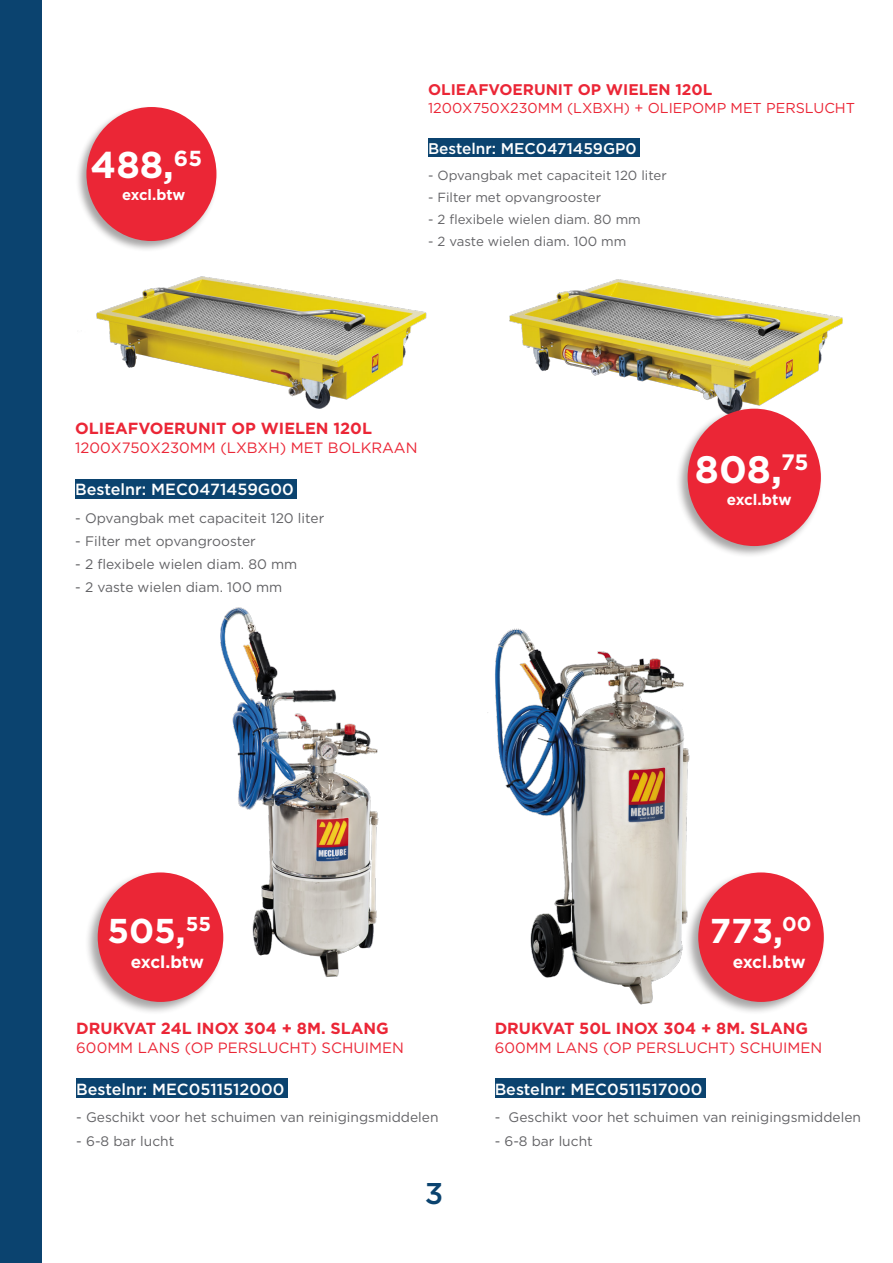
<style>
.page{position:relative;width:893px;height:1263px;background:#fff}
.page>*{position:absolute;margin:0;border:0;box-sizing:border-box;transform-origin:0 0}
.Prijs{font:700 38.25px "Gotham";color:#fff}
.Prijs-2{font:700 37.35px "Gotham";color:#fff}
.Prijs-3{font:700 34.5px "Gotham";color:#fff}
.t1{font:500 30px "Gotham";color:#0b436f}
.price{font:700 17.25px "Gotham";color:#fff}
.Omschrijving_1{font:700 16.05px "Gotham";color:#eb2636}
.Bestelnummer{font:500 16.05px "Gotham";color:#fff}
.Omschrijving_1-2{font:700 15.45px "Gotham";color:#eb2636}
.Bestelnummer-2{font:500 15.45px "Gotham";color:#fff}
.price-2{font:700 15.3px "Gotham";color:#fff}
.Omschrijving_1-3{font:15px "Gotham";color:#eb2636}
.price-3{font:700 14.85px "Gotham";color:#fff}
.Omschrijving_1-4{font:14.4px "Gotham";color:#eb2636}
.Omschrijving_2{font:13.8px "Gotham";color:#636366}
.Omschrijving_2-2{font:13.2px "Gotham";color:#636366}
</style>
<div class="page">
<div style="left:0;top:0;width:42px;height:1263px;background:#0b436f"></div>
<div style="left:428px;top:138px;width:212px;height:19px;background:#0b436f"></div>
<div style="left:75px;top:479px;width:222px;height:19px;background:#0b436f"></div>
<img style="left:96px;top:276px;width:331px;height:133px">
<img style="left:509px;top:279px;width:334px;height:128px">
<div style="left:75px;top:106px;width:143px;height:147px;background:#231f20;opacity:.4"></div>
<div style="left:86px;top:107px;width:130px;height:134px;background:#eb2636;border-radius:50%"></div>
<div style="left:675px;top:407px;width:148px;height:151px;background:#231f20;opacity:.4"></div>
<div style="left:688px;top:409px;width:133px;height:137px;background:#eb2636;border-radius:50%"></div>
<img style="left:487px;top:628px;width:203px;height:377px">
<div style="left:495px;top:1079px;width:211px;height:19px;background:#0b436f"></div>
<img style="left:220px;top:607px;width:159px;height:370px">
<div style="left:76px;top:1079px;width:212px;height:19px;background:#0b436f"></div>
<div style="left:85px;top:871px;width:140px;height:144px;background:#231f20;opacity:.4"></div>
<div style="left:98px;top:872px;width:125px;height:130px;background:#eb2636;border-radius:50%"></div>
<div style="left:685px;top:871px;width:141px;height:144px;background:#231f20;opacity:.4"></div>
<div style="left:698px;top:872px;width:126px;height:130px;background:#eb2636;border-radius:50%"></div>
<p class="Prijs-2" style="left:91px;top:140px;width:113px">488,<sup>65</sup></p>
<p class="price-3" style="left:122px;top:185px;width:65px">excl.btw</p>
<p class="Omschrijving_1-2" style="left:428px;top:79px;width:286px">OLIEAFVOERUNIT OP WIELEN 120L</p>
<p class="Omschrijving_1-4" style="left:428px;top:99px;width:429px">1200X750X230MM (LXBXH) + OLIEPOMP MET PERSLUCHT</p>
<p class="Bestelnummer-2" style="left:428px;top:138px;width:210px">Bestelnr: MEC0471459GP0</p>
<p class="Omschrijving_2-2" style="left:428px;top:167px;width:240px">- Opvangbak met capaciteit 120 liter</p>
<p class="Omschrijving_2-2" style="left:428px;top:189px;width:175px">- Filter met opvangrooster</p>
<p class="Omschrijving_2-2" style="left:428px;top:211px;width:214px">- 2 flexibele wielen diam. 80 mm</p>
<p class="Omschrijving_2-2" style="left:428px;top:233px;width:200px">- 2 vaste wielen diam. 100 mm</p>
<p class="Omschrijving_1" style="left:75px;top:418px;width:298px">OLIEAFVOERUNIT OP WIELEN 120L</p>
<p class="Omschrijving_1-3" style="left:75px;top:438px;width:344px">1200X750X230MM (LXBXH) MET BOLKRAAN</p>
<p class="Bestelnummer" style="left:75px;top:479px;width:220px">Bestelnr: MEC0471459G00</p>
<p class="Omschrijving_2" style="left:75px;top:509px;width:251px">- Opvangbak met capaciteit 120 liter</p>
<p class="Omschrijving_2" style="left:75px;top:532px;width:182px">- Filter met opvangrooster</p>
<p class="Omschrijving_2" style="left:75px;top:555px;width:224px">- 2 flexibele wielen diam. 80 mm</p>
<p class="Omschrijving_2" style="left:75px;top:578px;width:209px">- 2 vaste wielen diam. 100 mm</p>
<p class="Prijs" style="left:695px;top:444px;width:115px">808,<sup>75</sup></p>
<p class="price-2" style="left:727px;top:489px;width:66px">excl.btw</p>
<p class="Prijs-3" style="left:107px;top:908px;width:105px">505,<sup>55</sup></p>
<p class="price" style="left:131px;top:950px;width:75px">excl.btw</p>
<p class="Prijs-3" style="left:710px;top:908px;width:103px">773,<sup>00</sup></p>
<p class="price" style="left:733px;top:950px;width:75px">excl.btw</p>
<p class="Omschrijving_1" style="left:76px;top:1017px;width:314px">DRUKVAT 24L INOX 304 + 8M. SLANG</p>
<p class="Omschrijving_1-3" style="left:76px;top:1038px;width:329px">600MM LANS (OP PERSLUCHT) SCHUIMEN</p>
<p class="Bestelnummer" style="left:76px;top:1078px;width:210px">Bestelnr: MEC0511512000</p>
<p class="Omschrijving_2" style="left:76px;top:1109px;width:364px">- Geschikt voor het schuimen van reinigingsmiddelen</p>
<p class="Omschrijving_2" style="left:76px;top:1132px;width:100px">- 6-8 bar lucht</p>
<h3 class="t1" style="left:425px;top:1174px;width:20px">3</h3>
<p class="Omschrijving_1" style="left:495px;top:1017px;width:315px">DRUKVAT 50L INOX 304 + 8M. SLANG</p>
<p class="Omschrijving_1-3" style="left:495px;top:1038px;width:329px">600MM LANS (OP PERSLUCHT) SCHUIMEN</p>
<p class="Bestelnummer" style="left:495px;top:1078px;width:209px">Bestelnr: MEC0511517000</p>
<p class="Omschrijving_2" style="left:495px;top:1109px;width:368px">- Geschikt voor het schuimen van reinigingsmiddelen</p>
<p class="Omschrijving_2" style="left:495px;top:1132px;width:100px">- 6-8 bar lucht</p>
</div>
